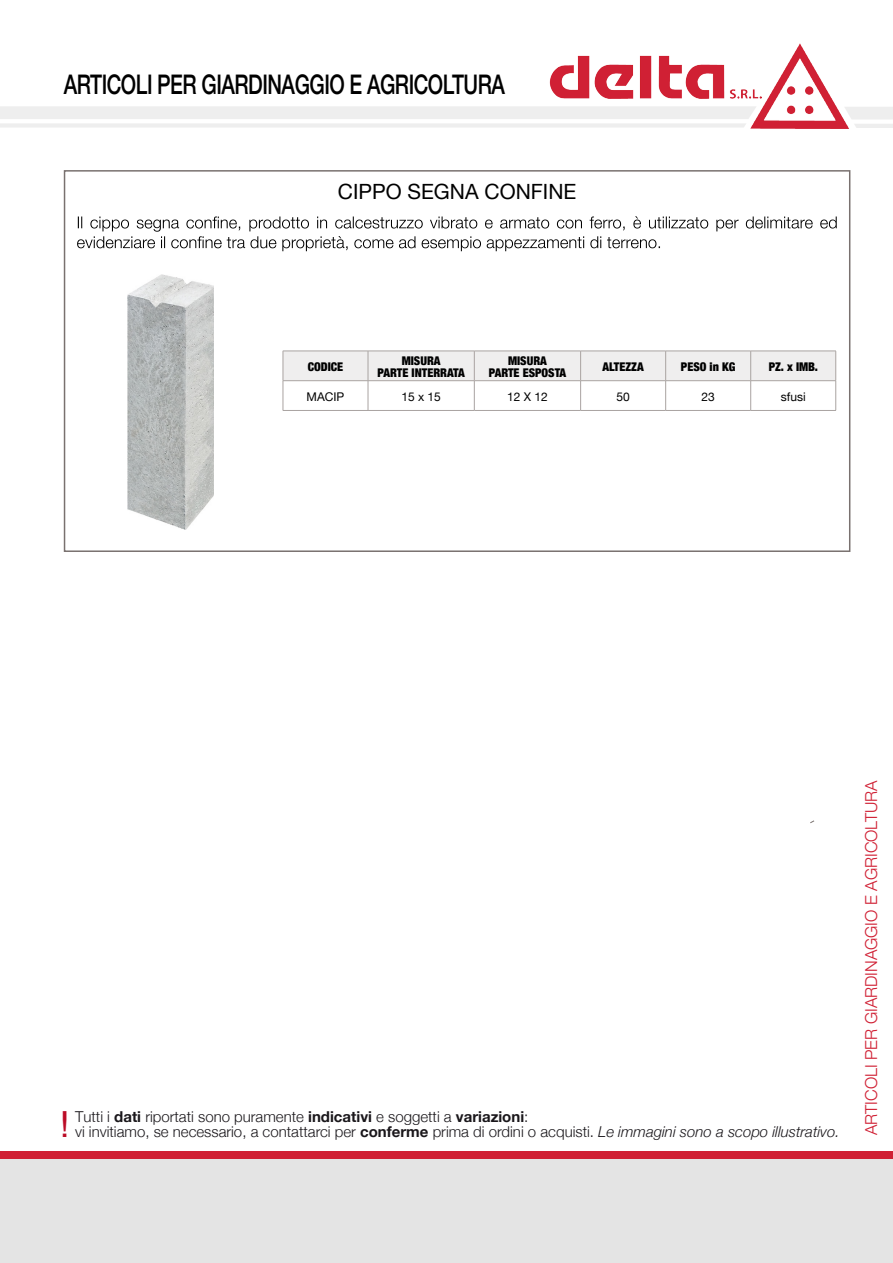
<style>
.page{position:relative;width:893px;height:1263px;background:#fff}
.page>*{position:absolute;margin:0;border:0;box-sizing:border-box;transform-origin:0 0}
.t1{font:36px "Helvetica";color:#bc0c27}
.t2{font:500 27px "Helvetica Neue";letter-spacing:-.025em;color:#000;scale:.75 1}
.t3{font:21px "Helvetica Neue";color:#000}
.t4{font:300 16.5px "Helvetica Neue";color:#d02034}
.t5{font:300 15px "Helvetica Neue";color:#1a171b}
.t6{font:900 condensed 12px/12px "Helvetica Neue";color:#000;text-align:center}
.t7{font:12px "Helvetica Neue";color:#000}
.s1{font-weight:700}
.s2{font-style:italic}
</style>
<div class="page">
<div style="left:0;top:1154px;width:893px;height:109px;background:#e4e4e4"></div>
<img style="left:757px;top:43px;width:87px;height:85px">
<svg style="left:844px;top:107px;width:49px;height:21px"></svg>
<svg style="left:0;top:106px;width:757px;height:22px"></svg>
<img style="left:550px;top:56px;width:211px;height:43px">
<div style="left:0;top:1151px;width:893px;height:7px;background:#d02034"></div>
<div style="left:64px;top:170px;width:786px;height:382px;border:2px solid #79716f"></div>
<svg style="left:283px;top:351px;width:553px;height:59px"></svg>
<hr style="left:283px;top:410px;width:85px;height:1px;background:#a9a3a1">
<hr style="left:368px;top:410px;width:106px;height:1px;background:#a9a3a1">
<hr style="left:474px;top:410px;width:107px;height:1px;background:#a9a3a1">
<hr style="left:581px;top:410px;width:85px;height:1px;background:#a9a3a1">
<hr style="left:666px;top:410px;width:85px;height:1px;background:#a9a3a1">
<hr style="left:751px;top:410px;width:85px;height:1px;background:#a9a3a1">
<svg style="left:77px;top:216px;width:760px;height:35px"></svg>
<img style="left:127px;top:274px;width:87px;height:255px">
<h2 class="t2" style="left:64px;top:63px;width:590px">ARTICOLI PER GIARDINAGGIO E AGRICOLTURA</h2>
<h3 class="t3" style="left:338px;top:176px;width:240px">CIPPO SEGNA CONFINE</h3>
<p class="t6" style="left:308px;top:360px;width:37px">CODICE</p>
<p class="t6" style="left:378px;top:354px;width:89px">MISURA<br>PARTE INTERRATA</p>
<p class="t6" style="left:489px;top:354px;width:79px">MISURA<br>PARTE ESPOSTA</p>
<p class="t6" style="left:603px;top:360px;width:43px">ALTEZZA</p>
<p class="t6" style="left:681px;top:360px;width:56px">PESO in KG</p>
<p class="t6" style="left:769px;top:360px;width:51px">PZ. x IMB.</p>
<p class="t7" style="left:307px;top:388px;width:39px">MACIP</p>
<p class="t7" style="left:401px;top:388px;width:41px">15 x 15</p>
<p class="t7" style="left:507px;top:388px;width:42px">12 X 12</p>
<p class="t7" style="left:616px;top:388px;width:15px">50</p>
<p class="t7" style="left:701px;top:388px;width:15px">23</p>
<p class="t7" style="left:781px;top:388px;width:26px">sfusi</p>
<h1 class="t1" style="left:59px;top:1096px;width:12px">!</h1>
<p class="t5" style="left:75px;top:1104px;width:455px">Tutti i <span class="s1">dati</span> riportati sono puramente <span class="s1">indicativi</span> e soggetti a <span class="s1">variazioni</span>:</p>
<p class="t5" style="left:75px;top:1119px;width:766px">vi invitiamo, se necessario, a contattarci per <span class="s1">conferme</span> prima di ordini o acquisti. <span class="s2">Le immagini sono a scopo illustrativo.</span></p>
<p class="t4" style="left:858px;top:1135px;width:357px;rotate:-90deg">ARTICOLI PER GIARDINAGGIO E AGRICOLTURA</p>
</div>
